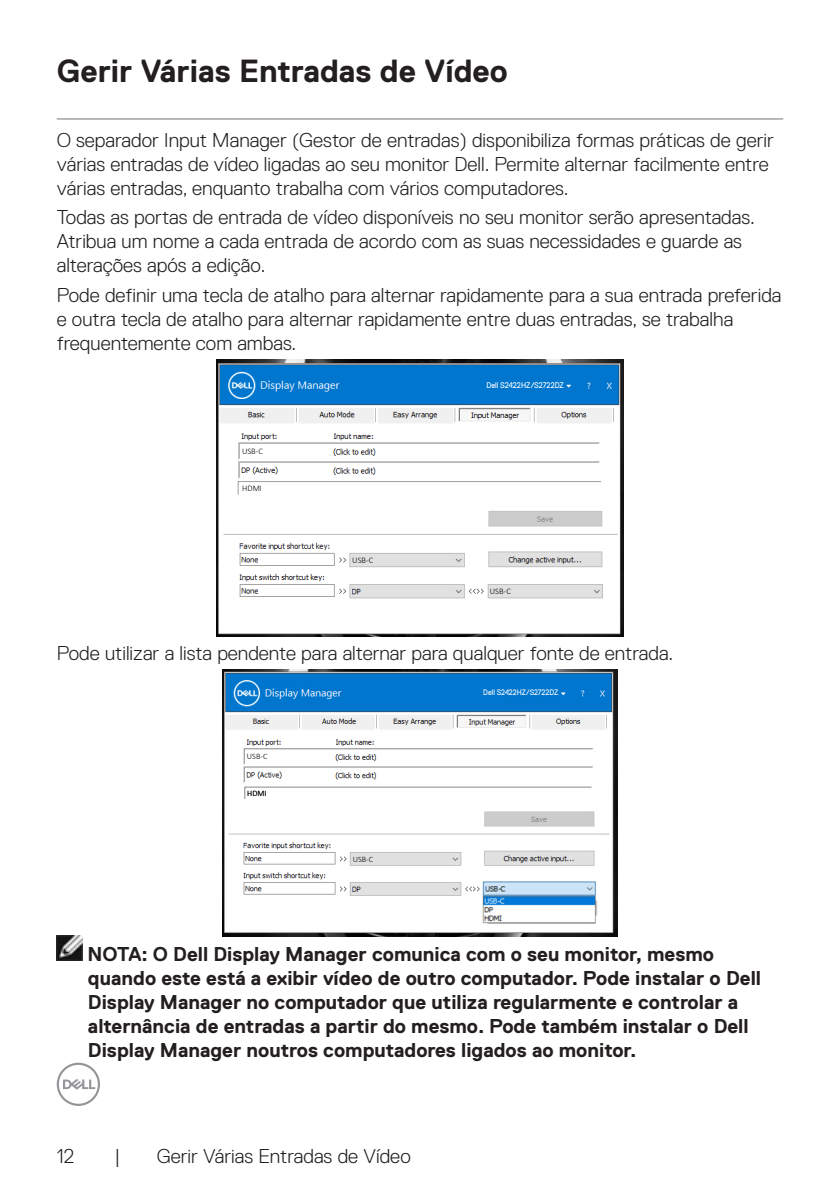
<style>
.page{position:relative;width:840px;height:1191px;background:#fff}
.page>*{position:absolute;margin:0;border:0;box-sizing:border-box;transform-origin:0 0}
.t1{font:700 32px "Dell Replica";color:#231f20}
.t2{font:300 20px/24px "Dell Replica";color:#231f20}
.t3{font:700 20px/24px "Dell Replica";color:#231f20}
.t4{font:300 8.6px "Calibri";color:#000}
.t5{font:8.2px "Dell Replica";color:#fff;scale:.9 1}
.t6{font:300 8.2px "Calibri";color:#000}
.t7{font:8px "Dell Replica";color:#fff;scale:.9 1}
</style>
<div class="page">
<svg style="left:57px;top:1062px;width:43px;height:44px"></svg>
<hr style="left:57px;top:118px;width:725px;height:2px;background:#939598">
<img style="left:216px;top:359px;width:407px;height:277px">
<div style="left:481px;top:379px;width:80px;height:10px;background:#0076ce"></div>
<svg style="left:237px;top:480px;width:364px;height:15px"></svg>
<div style="left:241px;top:447px;width:26px;height:10px;background:#fff"></div>
<div style="left:489px;top:587px;width:26px;height:8px;background:#e1e1e1"></div>
<div style="left:351px;top:555px;width:27px;height:8px;background:#e1e1e1"></div>
<img style="left:223px;top:669px;width:393px;height:268px">
<div style="left:477px;top:686px;width:81px;height:11px;background:#0076ce"></div>
<div style="left:352px;top:855px;width:25px;height:8px;background:#e1e1e1"></div>
<div style="left:247px;top:751px;width:25px;height:10px;background:#fff"></div>
<svg style="left:243px;top:782px;width:349px;height:18px"></svg>
<div style="left:226px;top:808px;width:14px;height:11px;background:#fff"></div>
<img style="left:57px;top:935px;width:25px;height:26px">
<h1 class="t1" style="left:57px;top:53px;width:452px">Gerir Várias Entradas de Vídeo</h1>
<p class="t2" style="left:57px;top:128px;width:718px">O separador Input Manager (Gestor de entradas) disponibiliza formas práticas de gerir várias entradas de vídeo ligadas ao seu monitor Dell. Permite alternar facilmente entre várias entradas, enquanto trabalha com vários computadores.</p>
<p class="t2" style="left:57px;top:206px;width:699px">Todas as portas de entrada de vídeo disponíveis no seu monitor serão apresentadas.<br>Atribua um nome a cada entrada de acordo com as suas necessidades e guarde as alterações após a edição.</p>
<p class="t2" style="left:57px;top:283px;width:725px">Pode definir uma tecla de atalho para alternar rapidamente para a sua entrada preferida e outra tecla de atalho para alternar rapidamente entre duas entradas, se trabalha frequentemente com ambas.</p>
<p class="t5" style="left:486px;top:380px;width:88px">Dell S2422HZ/S2722DZ</p>
<p class="t4" style="left:242px;top:445px;width:23px">USB-C</p>
<p class="t4" style="left:242px;top:483px;width:21px">HDMI</p>
<p class="t4" style="left:352px;top:554px;width:23px">USB-C</p>
<p class="t4" style="left:489px;top:585px;width:23px">USB-C</p>
<p class="t2" style="left:57px;top:641px;width:617px">Pode utilizar a lista pendente para alternar para qualquer fonte de entrada.</p>
<p class="t7" style="left:483px;top:688px;width:85px">Dell S2422HZ/S2722DZ</p>
<p class="t6" style="left:247px;top:751px;width:22px">USB-C</p>
<p class="t6" style="left:247px;top:788px;width:21px">HDMI</p>
<p class="t6" style="left:352px;top:854px;width:22px">USB-C</p>
<p class="t3" style="left:87px;top:942px;width:674px">NOTA: O Dell Display Manager comunica com o seu monitor, mesmo quando este está a exibir vídeo de outro computador. Pode instalar o Dell Display Manager no computador que utiliza regularmente e controlar a alternância de entradas a partir do mesmo. Pode também instalar o Dell Display Manager noutros computadores ligados ao monitor.</p>
<p class="t2" style="left:57px;top:1143px;width:19px">12</p>
<p class="t2" style="left:114px;top:1143px;width:7px">|</p>
<p class="t2" style="left:156px;top:1143px;width:255px">Gerir Várias Entradas de Vídeo</p>
</div>
